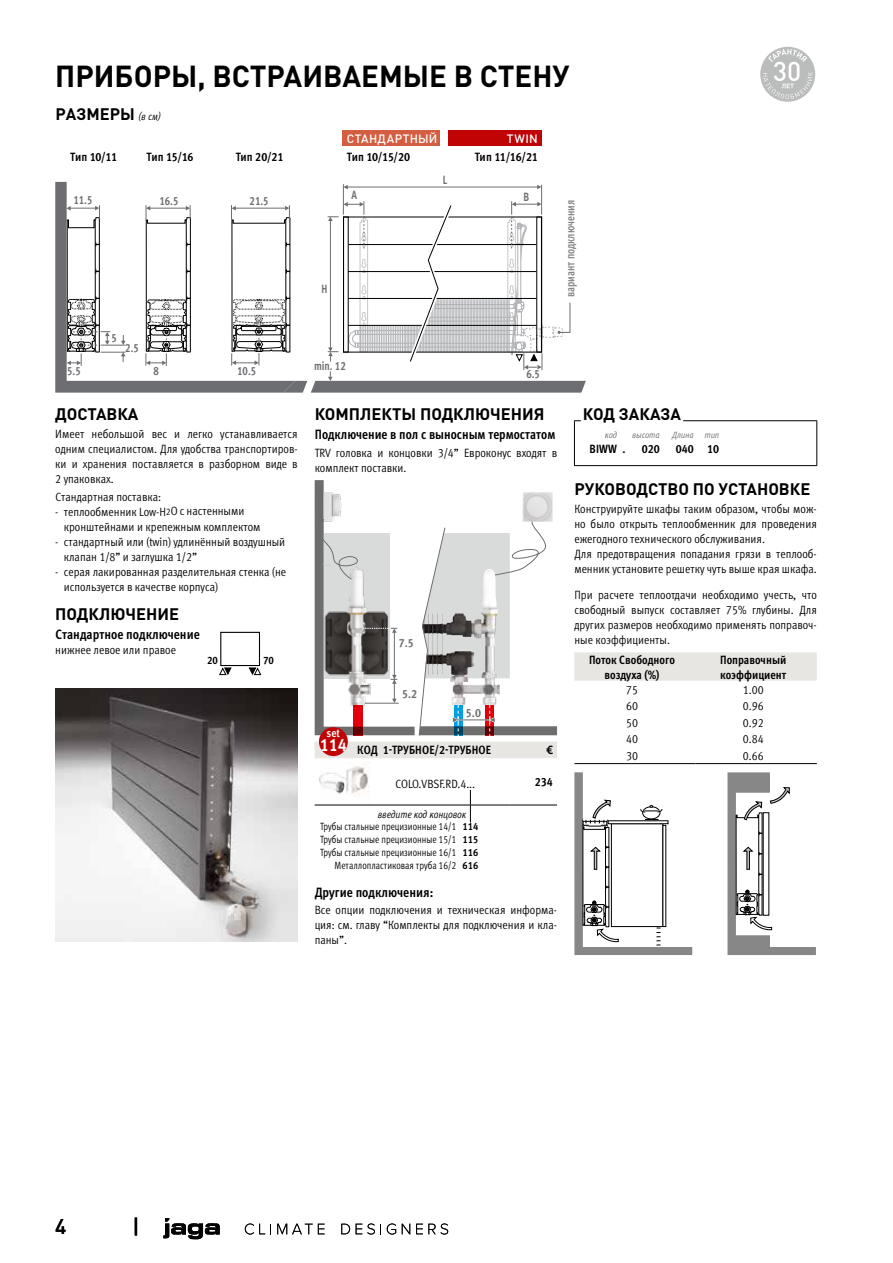
<style>
.page{position:relative;width:893px;height:1263px;background:#fff}
.page>*{position:absolute;margin:0;border:0;box-sizing:border-box;transform-origin:0 0}
.t1{font:700 30px "DIN Pro";color:#000}
.t2{font:500 21px "DIN Pro";color:#000}
.t3{font:700 16.5px "DIN Pro";color:#000}
.t4{font:700 condensed 13.5px "Meta Pro";color:#000}
.t5{font:12px/15px "Meta Pro Cond Norm";color:#000}
.t6{font:700 condensed 12px/15px "Meta Pro";color:#000;text-align:center}
.t7{font:700 condensed 12px "Meta Pro";color:#6d6e71;scale:.9 1}
.t8{font:700 condensed 12px "Meta Pro";color:#868786;scale:.9 1}
.t9{font:500 12px "DIN Pro";letter-spacing:.035em;color:#fff}
.t10{font:700 condensed 12px "Meta Pro";color:#6e6e6e}
.t11{font:700 condensed 11.55px "Meta Pro";color:#fff}
.t12{font:700 condensed 10.8px "Meta Pro";color:#000}
.t13{font:10.5px/12.8px "Meta Pro Cond Norm";color:#000;text-align:right;scale:.92 1}
.t14{font:10.5px "Meta Pro Cond Norm Ita";color:#000;scale:.96 1}
.t15{font:9px "Meta Pro Cond Norm Ita";color:#6e6e6e}
.s1{font-family:"Meta Pro Cond Norm Ita";font-weight:400;font-size:10.5px}
.s2{font-size:9.6px}
.s3{font-family:"Meta Pro";font-weight:700;font-stretch:condensed}
</style>
<div class="page">
<svg style="left:760px;top:47px;width:55px;height:55px"></svg>
<svg style="left:55px;top:182px;width:176px;height:211px"></svg>
<svg style="left:146px;top:205px;width:45px;height:188px"></svg>
<hr style="left:343px;top:184px;width:1px;height:31px;background:#6d6e71">
<hr style="left:346px;top:187px;width:194px;height:1px;background:#6d6e71">
<hr style="left:541px;top:185px;width:1px;height:30px;background:#6d6e71">
<svg style="left:231px;top:200px;width:355px;height:193px"></svg>
<svg style="left:66px;top:205px;width:59px;height:161px"></svg>
<div style="left:315px;top:742px;width:242px;height:16px;background:#e8e6e3"></div>
<svg style="left:470px;top:790px;width:1px;height:32px"></svg>
<hr style="left:315px;top:805px;width:59px;height:1px;background:#000">
<hr style="left:374px;top:805px;width:96px;height:1px;background:#000">
<hr style="left:470px;top:805px;width:39px;height:1px;background:#000">
<hr style="left:509px;top:805px;width:48px;height:1px;background:#000">
<svg style="left:315px;top:480px;width:242px;height:255px"></svg>
<svg style="left:353px;top:705px;width:9px;height:30px"></svg>
<img style="left:522px;top:492px;width:31px;height:30px">
<div style="left:319px;top:727px;width:29px;height:29px;background:#c00304;border-radius:50%"></div>
<img style="left:319px;top:762px;width:51px;height:33px">
<div style="left:342px;top:131px;width:98px;height:15px;background:#d45e42"></div>
<div style="left:449px;top:131px;width:93px;height:15px;background:#c00304"></div>
<div style="left:220px;top:632px;width:40px;height:34px;border:1px solid #000"></div>
<svg style="left:219px;top:667px;width:13px;height:9px"></svg>
<svg style="left:248px;top:667px;width:14px;height:9px"></svg>
<img style="left:55px;top:688px;width:243px;height:253px">
<hr style="left:574px;top:420px;width:243px;height:1px;background:#000">
<hr style="left:574px;top:421px;width:1px;height:44px;background:#000">
<hr style="left:816px;top:421px;width:1px;height:44px;background:#000">
<hr style="left:574px;top:465px;width:243px;height:1px;background:#000">
<div style="left:581px;top:416px;width:102px;height:6px;background:#fff"></div>
<div style="left:574px;top:652px;width:243px;height:29px;background:#e8e6e3"></div>
<hr style="left:574px;top:763px;width:122px;height:1px;background:#000">
<hr style="left:696px;top:763px;width:121px;height:1px;background:#000">
<svg style="left:574px;top:772px;width:118px;height:183px"></svg>
<svg style="left:727px;top:772px;width:89px;height:183px"></svg>
<svg style="left:245px;top:1223px;width:26px;height:11px"></svg>
<svg style="left:277px;top:1224px;width:48px;height:10px"></svg>
<svg style="left:341px;top:1224px;width:9px;height:10px"></svg>
<svg style="left:356px;top:1223px;width:25px;height:11px"></svg>
<svg style="left:387px;top:1223px;width:9px;height:11px"></svg>
<svg style="left:402px;top:1224px;width:8px;height:10px"></svg>
<svg style="left:416px;top:1223px;width:32px;height:11px"></svg>
<svg style="left:163px;top:1218px;width:57px;height:21px"></svg>
<h1 class="t1" style="left:55px;top:55px;width:516px">ПРИБОРЫ, ВСТРАИВАЕМЫЕ В СТЕНУ</h1>
<h3 class="t3" style="left:55px;top:102px;width:108px">PАЗМЕРЫ <span class="s1">( в см )</span></h3>
<p class="t6" style="left:147px;top:149px;width:49px">Тип 15/16</p>
<p class="t6" style="left:236px;top:149px;width:49px">Тип 20/21</p>
<p class="t9" style="left:347px;top:130px;width:92px">CТАНДАРТНЫЙ</p>
<p class="t6" style="left:347px;top:149px;width:65px">Тип 10/15/20</p>
<p class="t9" style="left:507px;top:130px;width:33px">TWIN</p>
<p class="t6" style="left:70px;top:149px;width:48px">Тип 10/11</p>
<p class="t6" style="left:475px;top:149px;width:65px">Тип 11/16/21</p>
<p class="t7" style="left:74px;top:190px;width:23px">11.5</p>
<p class="t7" style="left:159px;top:191px;width:23px">16.5</p>
<p class="t7" style="left:250px;top:191px;width:23px">21.5</p>
<p class="t7" style="left:111px;top:328px;width:7px">5</p>
<p class="t7" style="left:125px;top:339px;width:17px">2.5</p>
<p class="t7" style="left:67px;top:361px;width:17px">5.5</p>
<p class="t7" style="left:154px;top:362px;width:7px">8</p>
<p class="t7" style="left:237px;top:361px;width:23px">10.5</p>
<h3 class="t3" style="left:55px;top:403px;width:85px">ДОСТАВКА</h3>
<p class="t5" style="left:55px;top:425px;width:244px;text-align:justify">Имеет небольшой вес и легко устанавливается одним специалистом. Для удобства транспортиров&shy;ки и хранения поставляется в разборном виде в 2 упаковках.</p>
<p class="t5" style="left:55px;top:488px;width:107px">Cтандартная поставка :</p>
<p class="t5" style="left:64px;top:503px;width:198px;text-indent:-9px">- теплообменник Low-H<span class="s2">2</span>O c настенными кронштейнами и крепежным комплектом</p>
<p class="t5" style="left:64px;top:533px;width:223px;text-indent:-9px">- стандартный или (twin) удлинённый воздушный клапан 1/8” и заглушка 1/2”</p>
<p class="t5" style="left:64px;top:563px;width:224px;text-indent:-9px">- cерая лакированная разделительная стенка (не используется в качестве корпуса)</p>
<h3 class="t3" style="left:55px;top:603px;width:125px">ПОДКЛЮЧЕНИЕ</h3>
<p class="t4" style="left:55px;top:624px;width:146px">Стандартное подключение</p>
<p class="t5" style="left:55px;top:641px;width:122px">нижнее левое или правое</p>
<p class="t12" style="left:208px;top:652px;width:12px">20</p>
<p class="t12" style="left:263px;top:652px;width:12px">70</p>
<p class="t7" style="left:351px;top:186px;width:8px">A</p>
<p class="t7" style="left:322px;top:279px;width:8px">H</p>
<p class="t7" style="left:443px;top:170px;width:6px">L</p>
<p class="t7" style="left:523px;top:188px;width:8px">B</p>
<p class="t8" style="left:561px;top:297px;width:109px;rotate:-90deg">вариант подключения</p>
<p class="t7" style="left:314px;top:356px;width:37px">min. 12</p>
<h3 class="t3" style="left:315px;top:403px;width:231px">КОМПЛЕКТЫ ПОДКЛЮЧЕНИЯ</h3>
<p class="t4" style="left:315px;top:424px;width:242px">Подключение в пол с выносным термостатом</p>
<p class="t5" style="left:315px;top:444px;width:244px">TRV головка и концовки 3/4” Евроконус входят в комплект поставки.</p>
<p class="t7" style="left:526px;top:365px;width:17px">6.5</p>
<p class="t10" style="left:399px;top:634px;width:17px">7.5</p>
<p class="t10" style="left:402px;top:684px;width:17px">5.2</p>
<p class="t10" style="left:466px;top:703px;width:17px">5.0</p>
<p class="t11" style="left:327px;top:724px;width:15px">set</p>
<p class="t6" style="left:320px;top:742px;width:172px"><sup>114</sup> КОД 1-ТРУБНОЕ / 2-ТРУБНОЕ</p>
<p class="t6" style="left:547px;top:742px;width:7px">€</p>
<p class="t5" style="left:395px;top:775px;width:81px">COLO.VBSF.RD.4...</p>
<p class="t6" style="left:535px;top:774px;width:19px">234</p>
<p class="t14" style="left:378px;top:806px;width:93px">введите код концовок</p>
<p class="t13" style="left:320px;top:820px;width:174px">Трубы стальные прецизионные 14/1 <span class="s3">114<br></span>Трубы стальные прецизионные 15/1 <span class="s3">115<br></span>Трубы стальные прецизионные 16/1 <span class="s3">116<br></span>Металлопластиковая труба 16/2 <span class="s3">616</span></p>
<p class="t4" style="left:315px;top:881px;width:120px">Другие подключения :</p>
<p class="t5" style="left:315px;top:902px;width:244px;text-align:justify">Все опции подключения и техническая информа&shy;ция: см. главу “Комплекты для подключения и кла&shy;паны”.</p>
<h3 class="t3" style="left:583px;top:403px;width:100px">КОД ЗАКАЗА</h3>
<p class="t15" style="left:605px;top:428px;width:14px">код</p>
<p class="t15" style="left:632px;top:428px;width:29px">высота</p>
<p class="t15" style="left:672px;top:428px;width:49px">Длина тип</p>
<p class="t6" style="left:590px;top:441px;width:37px">BIWW .</p>
<p class="t6" style="left:642px;top:441px;width:19px">020</p>
<p class="t6" style="left:676px;top:441px;width:45px">040 10</p>
<h3 class="t3" style="left:574px;top:478px;width:237px">РУКОВОДСТВО ПО УСТАНОВКЕ</h3>
<p class="t5" style="left:574px;top:500px;width:244px">Конструируйте шкафы таким образом, чтобы мож&shy;но было открыть теплообменник для проведения ежегодного технического обслуживания.<br>Для предотвращения попадания грязи в теплооб&shy;менник установите решетку чуть выше края шкафа.</p>
<p class="t5" style="left:574px;top:586px;width:244px;text-align:justify">При расчете теплоотдачи необходимо учесть, что свободный выпуск составляет 75% глубины. Для других размеров необходимо применять поправоч&shy;ные коэффициенты.</p>
<p class="t6" style="left:589px;top:651px;width:87px">Поток Свободного воздуха (%)</p>
<p class="t6" style="left:720px;top:651px;width:68px;text-align:left">Поправочный коэффициент</p>
<p class="t5" style="left:626px;top:681px;width:13px">75</p>
<p class="t5" style="left:743px;top:681px;width:22px">1.00</p>
<p class="t5" style="left:626px;top:698px;width:13px">60</p>
<p class="t5" style="left:743px;top:698px;width:22px">0.96</p>
<p class="t5" style="left:626px;top:714px;width:13px">50</p>
<p class="t5" style="left:743px;top:714px;width:22px">0.92</p>
<p class="t5" style="left:626px;top:731px;width:13px">40</p>
<p class="t5" style="left:743px;top:731px;width:22px">0.84</p>
<p class="t5" style="left:626px;top:747px;width:13px">30</p>
<p class="t5" style="left:743px;top:747px;width:22px">0.66</p>
<h2 class="t2" style="left:55px;top:1212px;width:13px">4</h2>
<h2 class="t2" style="left:132px;top:1212px;width:9px">|</h2>
</div>
